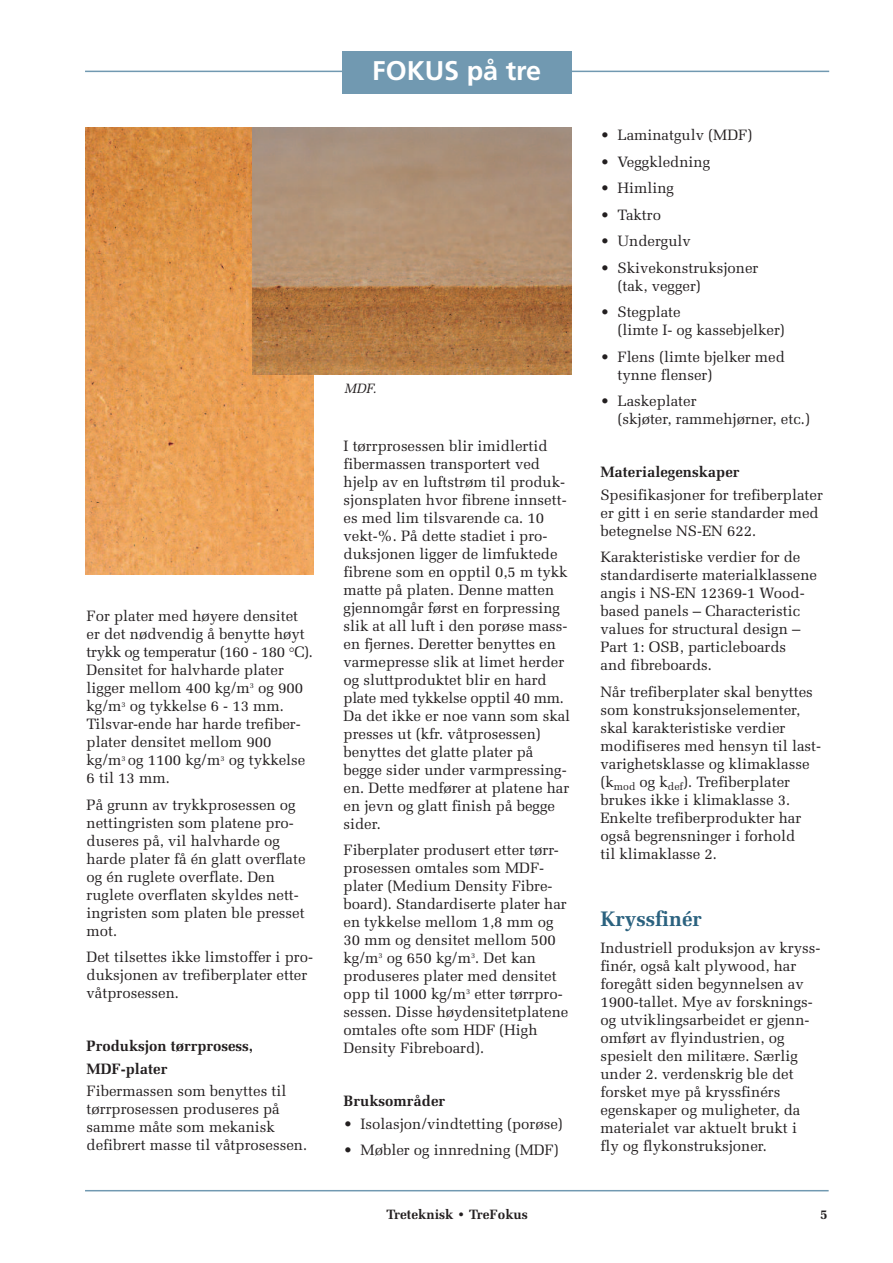
<style>
.page{position:relative;width:893px;height:1263px;background:#fff}
.page>*{position:absolute;margin:0;border:0;box-sizing:border-box;transform-origin:0 0}
.t1{font:700 27px "Frutiger";color:#fff}
.t2{font:700 21px "Melior";color:#2b627f}
.t3{font:15px/18px "Melior";color:#231f20}
.t4{font:700 15px/22.2px "Melior";color:#231f20}
.t5{font:700 13.5px "Melior";color:#231f20}
.t6{font:italic 13.5px "Melior";color:#231f20}
</style>
<div class="page">
<hr style="left:85px;top:71px;width:744px;height:1px;background:#7199b1">
<hr style="left:85px;top:1190px;width:744px;height:1px;background:#7199b1">
<img style="left:85px;top:128px;width:228px;height:446px">
<img style="left:252px;top:128px;width:319px;height:246px">
<div style="left:342px;top:51px;width:229px;height:43px;background:#7199b1"></div>
<p class="t3" style="left:87px;top:607px;width:228px">For plater med høyere densitet er det nødvendig å benytte høyt trykk og temperatur (160 - 180 °C).<br>Densitet for halvharde plater ligger mellom 400 kg/m<sup>3</sup> og 900 kg/m<sup>3</sup> og tykkelse 6 - 13 mm.<br>Tilsvar-ende har harde trefiber&shy;plater densitet mellom 900 kg/m<sup>3</sup> og 1100 kg/m<sup>3</sup> og tykkelse<br>6 til 13 mm.</p>
<p class="t3" style="left:87px;top:796px;width:221px">På grunn av trykkprosessen og nettingristen som platene pro&shy;duseres på, vil halvharde og harde plater få én glatt overflate og én ruglete overflate. Den ruglete overflaten skyldes nett&shy;ingristen som platen ble presset mot.</p>
<p class="t3" style="left:87px;top:948px;width:228px">Det tilsettes ikke limstoffer i pro&shy;duksjonen av trefiberplater etter våtprosessen.</p>
<p class="t4" style="left:87px;top:1035px;width:168px">Produksjon tørrprosess,<br>MDF-plater</p>
<p class="t3" style="left:87px;top:1082px;width:222px">Fibermassen som benyttes til tørrprosessen produseres på samme måte som mekanisk defibrert masse til våtprosessen.</p>
<h1 class="t1" style="left:372px;top:59px;width:171px">FOKUS på tre</h1>
<p class="t6" style="left:344px;top:380px;width:34px">MDF.</p>
<p class="t3" style="left:343px;top:436px;width:228px">I tørrprosessen blir imidlertid fibermassen transportert ved hjelp av en luftstrøm til produk&shy;sjonsplaten hvor fibrene innsett&shy;es med lim tilsvarende ca. 10 vekt-%. På dette stadiet i pro&shy;duksjonen ligger de limfuktede fibrene som en opptil 0,5 m tykk matte på platen. Denne matten gjennomgår først en forpressing slik at all luft i den porøse mass&shy;en fjernes. Deretter benyttes en varmepresse slik at limet herder og sluttproduktet blir en hard plate med tykkelse opptil 40 mm.<br>Da det ikke er noe vann som skal presses ut (kfr. våtprosessen) benyttes det glatte plater på begge sider under varmpressing&shy;en. Dette medfører at platene har en jevn og glatt finish på begge sider.</p>
<p class="t3" style="left:343px;top:841px;width:226px">Fiberplater produsert etter tørr&shy;prosessen omtales som MDF&shy;plater (Medium Density Fibre&shy;board). Standardiserte plater har en tykkelse mellom 1,8 mm og<br>30 mm og densitet mellom 500 kg/m<sup>3</sup> og 650 kg/m<sup>3</sup>. Det kan produseres plater med densitet opp til 1000 kg/m<sup>3</sup> etter tørrpro&shy;sessen. Disse høydensitetplatene omtales ofte som HDF (High<br>Density Fibreboard).</p>
<p class="t4" style="left:343px;top:1090px;width:103px">Bruksområder</p>
<p class="t3" style="left:343px;top:1114px;width:221px">• Isolasjon/vindtetting (porøse)</p>
<p class="t3" style="left:343px;top:1141px;width:217px">• Møbler og innredning (MDF)</p>
<p class="t3" style="left:600px;top:126px;width:153px">• Laminatgulv (MDF)</p>
<p class="t3" style="left:600px;top:153px;width:111px">• Veggkledning</p>
<p class="t3" style="left:600px;top:179px;width:75px">• Himling</p>
<p class="t3" style="left:600px;top:206px;width:62px">• Taktro</p>
<p class="t3" style="left:600px;top:232px;width:92px">• Undergulv</p>
<p class="t3" style="left:617px;top:259px;width:142px;text-indent:-17px">• Skivekonstruksjoner (tak, vegger)</p>
<p class="t3" style="left:617px;top:303px;width:169px;text-indent:-17px">• Stegplate<br>(limte I- og kassebjelker)</p>
<p class="t3" style="left:617px;top:348px;width:169px;text-indent:-17px">• Flens (limte bjelker med tynne flenser)</p>
<p class="t3" style="left:617px;top:392px;width:194px;text-indent:-17px">• Laskeplater<br>(skjøter, rammehjørner, etc.)</p>
<p class="t4" style="left:600px;top:461px;width:141px">Materialegenskaper</p>
<p class="t3" style="left:600px;top:485px;width:224px">Spesifikasjoner for trefiberplater er gitt i en serie standarder med betegnelse NS-EN 622.</p>
<p class="t3" style="left:600px;top:548px;width:218px">Karakteristiske verdier for de standardiserte materialklassene angis i NS-EN 12369-1 Wood&shy;based panels – Characteristic values for structural design –<br>Part 1: OSB, particleboards<br>and fibreboards.</p>
<p class="t3" style="left:600px;top:682px;width:222px">Når trefiberplater skal benyttes som konstruksjonselementer, skal karakteristiske verdier modifiseres med hensyn til last&shy;varighetsklasse og klimaklasse (k<sub>mod</sub> og k<sub>def</sub>). Trefiberplater brukes ikke i klimaklasse 3.<br>Enkelte trefiberprodukter har også begrensninger i forhold<br>til klimaklasse 2.</p>
<h2 class="t2" style="left:600px;top:907px;width:103px">Kryssfinér</h2>
<p class="t3" style="left:600px;top:938px;width:221px">Industriell produksjon av kryss&shy;finér, også kalt plywood, har foregått siden begynnelsen av<br>1900-tallet. Mye av forsknings&shy;og utviklingsarbeidet er gjenn&shy;omført av flyindustrien, og spesielt den militære. Særlig under 2. verdenskrig ble det forsket mye på kryssfinérs egenskaper og muligheter, da materialet var aktuelt brukt i<br>fly og flykonstruksjoner.</p>
<p class="t5" style="left:386px;top:1207px;width:143px">Treteknisk • TreFokus</p>
<p class="t5" style="left:820px;top:1207px;width:9px">5</p>
</div>
